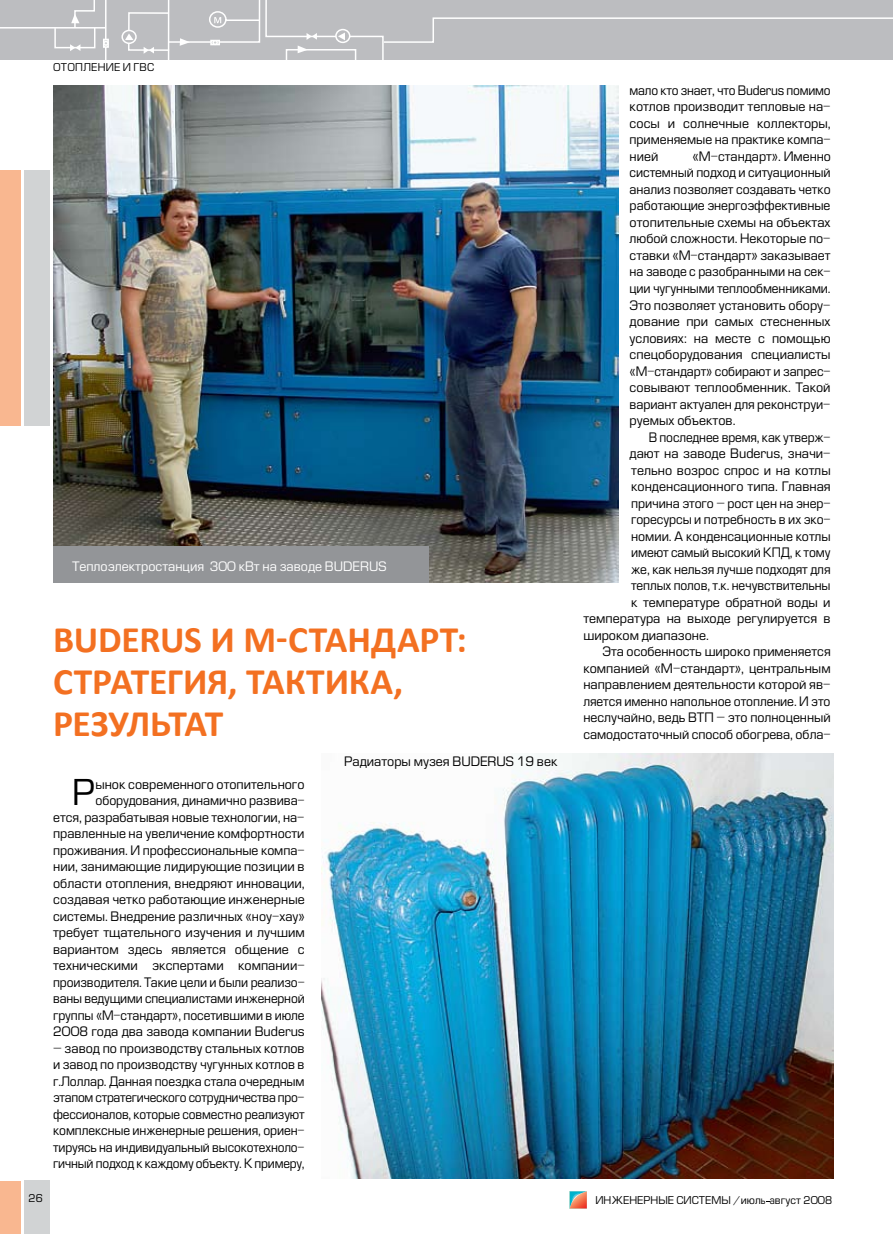
<style>
.page{position:relative;width:893px;height:1234px;background:#fff}
.page>*{position:absolute;margin:0;border:0;box-sizing:border-box;transform-origin:0 0}
.t1{font:700 37.5px/42px "Calibri";letter-spacing:-.01em;color:#f37021}
.t2{font:34.8px "Europe";color:#000}
.t3{font:12.75px/16.5px "Europe";color:#000;text-align:justify}
.t4{font:12.75px/16.5px "Europe";color:#000;text-align:justify;scale:.95 1}
.t5{font:12.75px "Europe";color:#000;scale:.96 1}
.t6{font:12.75px "Europe";color:#fff}
.t7{font:10.5px "Europe";color:#000}
</style>
<div class="page">
<div style="left:0;top:170px;width:21px;height:255px;background:#f9b790"></div>
<div style="left:0;top:1180px;width:21px;height:53px;background:#f9b790"></div>
<div style="left:24px;top:1180px;width:26px;height:53px;background:#d1d3d4"></div>
<div style="left:24px;top:170px;width:26px;height:255px;background:#d1d3d4"></div>
<img style="left:53px;top:85px;width:566px;height:498px">
<div style="left:0;top:0;width:893px;height:60px;background:#bcbdc0"></div>
<img style="left:322px;top:753px;width:511px;height:425px">
<svg style="left:570px;top:1191px;width:17px;height:17px"></svg>
<div style="left:53px;top:546px;width:376px;height:36px;background:#939598"></div>
<p class="t7" style="left:53px;top:61px;width:17px">Отопл</p>
<p class="t7" style="left:91px;top:61px;width:64px">ени е и ГВС</p>
<p class="t6" style="left:72px;top:558px;width:316px">Теплоэлектростанция 300 кВт на заводе BUDERUS</p>
<h1 class="t1" style="left:53px;top:616px;width:415px">BUDERUS И М-СТАНДАРТ:<br>СТРАТЕГИЯ, ТАКТИКА,<br>РЕЗУЛЬТАТ</h1>
<h2 class="t2" style="left:72px;top:772px;width:25px">Р</h2>
<p class="t3" style="left:53px;top:775px;width:253px;text-align:right">ынок современного отопительного оборудования, динамично развива-<br>ется, разрабатывая новые технологии, на&shy;правленные на увеличение комфортности проживания. И профессиональные компа&shy;нии, занимающие лидирующие позиции в области отопления, внедряют инновации, создавая четко работающие инженерные системы. Внедрение различных «ноу-хау» требует тщательного изучения и лучшим вариантом здесь является общение с техническими экспертами компании&shy;производителя. Такие цели и были реализо&shy;ваны ведущими специалистами инженерной группы «М-стандарт», посетившими в июле 2008 года два завода компании Buderus</p>
<p class="t3" style="left:53px;top:1039px;width:253px">– завод по производству стальных котлов и завод по производству чугунных котлов в г.Лоллар. Данная поездка стала очередным этапом стратегического сотрудничества про&shy;фессионалов, которые совместно реализуют комплексные инженерные решения, ориен&shy;тируясь на индивидуальный высокотехноло&shy;гичный подход к каждому объекту. К примеру,</p>
<p class="t3" style="left:344px;top:753px;width:215px">Радиаторы музея BUDERUS 19 век</p>
<p class="t4" style="left:630px;top:82px;width:213px">мало кто знает, что Buderus помимо котлов производит тепловые на&shy;сосы и солнечные коллекторы, применяемые на практике компа&shy;нией</p>
<p class="t3" style="left:630px;top:148px;width:203px;text-indent:63px">«М-стандарт». Именно системный подход и ситуационный анализ позволяет создавать четко работающие энергоэффективные отопительные схемы на объектах любой сложности. Некоторые по&shy;ставки «М-стандарт» заказывает на заводе с разобранными на сек&shy;ции чугунными теплообменниками.<br>Это позволяет установить обору&shy;дование при самых стесненных условиях: на месте с помощью спецоборудования специалисты «М-стандарт» собирают и запрес&shy;совывают теплообменник. Такой вариант актуален для реконструи&shy;руемых объектов.</p>
<p class="t5" style="left:649px;top:429px;width:191px">В последнее время, как утверж-</p>
<p class="t3" style="left:630px;top:445px;width:203px">дают на заводе Buderus, значи-</p>
<p class="t3" style="left:631px;top:461px;width:201px">тельно возрос спрос и на котлы</p>
<p class="t3" style="left:631px;top:478px;width:201px">конденсационного типа. Главная</p>
<p class="t3" style="left:631px;top:494px;width:201px">причина этого – рост цен на энер-</p>
<p class="t3" style="left:631px;top:511px;width:201px">горесурсы и потребность в их эко-</p>
<p class="t3" style="left:631px;top:527px;width:201px">номии. А конденсационные котлы</p>
<p class="t5" style="left:631px;top:545px;width:209px">имеют самый высокий КПД, к тому</p>
<p class="t3" style="left:631px;top:560px;width:201px">же, как нельзя лучше подходят для</p>
<p class="t5" style="left:631px;top:578px;width:209px">теплых полов, т.к. нечувствительны</p>
<p class="t3" style="left:631px;top:593px;width:201px">к температуре обратной воды и</p>
<p class="t3" style="left:583px;top:610px;width:249px">температура на выходе регулируется в</p>
<p class="t3" style="left:583px;top:626px;width:127px">широком диапазоне.</p>
<p class="t3" style="left:602px;top:643px;width:230px">Эта особенность широко применяется</p>
<p class="t3" style="left:583px;top:659px;width:249px">компанией «М-стандарт», центральным</p>
<p class="t3" style="left:583px;top:676px;width:249px">направлением деятельности которой яв-</p>
<p class="t3" style="left:583px;top:692px;width:249px">ляется именно напольное отопление. И это</p>
<p class="t3" style="left:583px;top:709px;width:249px">неслучайно, ведь ВТП – это полноценный</p>
<p class="t3" style="left:583px;top:725px;width:249px">самодостаточный способ обогрева, обла-</p>
<p class="t7" style="left:28px;top:1191px;width:16px">26</p>
<p class="t7" style="left:595px;top:1193px;width:238px">ИНЖЕНЕРНЫЕ СИСТЕМЫ /июль август 2008</p>
</div>
